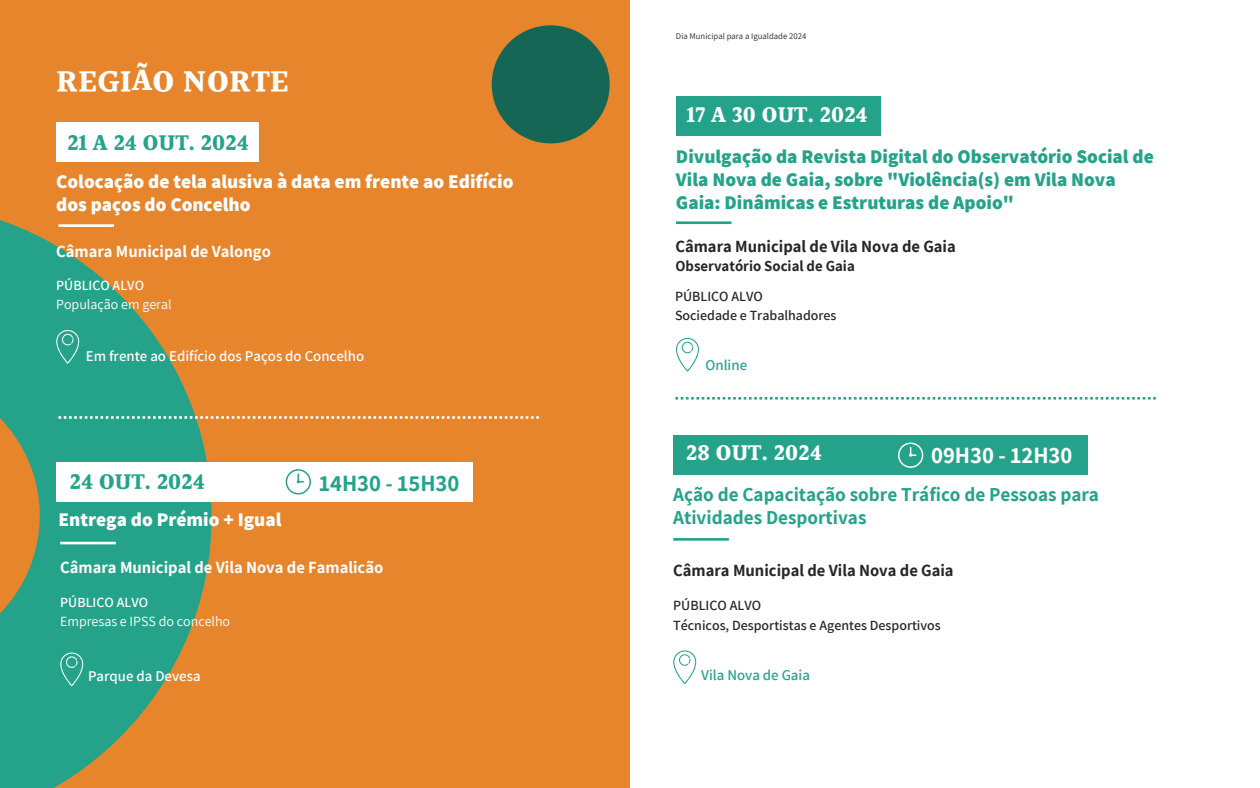
<style>
.page{position:relative;width:1260px;height:788px;background:#fff}
.page>*{position:absolute;margin:0;border:0;box-sizing:border-box;transform-origin:0 0}
.t1{font:700 31.5px "Halant";color:#fff}
.t2{font:700 22.75px "Halant";color:#25a38a}
.t3{font:700 22.75px "Halant";color:#fff}
.t4{font:700 22.75px "Assistant";color:#25a38a}
.t5{font:700 22.75px "Assistant";color:#fff}
.t6{font:800 19.25px/22.9px "Assistant";color:#25a38a}
.t7{font:800 19.25px/22.9px "Assistant";color:#fff}
.t8{font:700 19.25px/22.9px "Assistant";color:#25a38a}
.t9{font:700 16.62px "Assistant";color:#272727}
.t10{font:700 16.62px "Assistant";color:#fff}
.t11{font:600 14.88px "Assistant";color:#fff}
.t12{font:700 14.88px "Assistant";color:#272727}
.t13{font:600 14.88px "Assistant";color:#25a38a}
.t14{font:600 14px/19.1px "Assistant";color:#272727}
.t15{font:14px/19.1px "Assistant";color:#fff}
.t16{font:8.75px "Assistant";color:#272727}
.s1{font-weight:600}
</style>
<div class="page">
<div style="left:0;top:0;width:630px;height:787px;background:#e7852d"></div>
<svg style="left:0;top:220px;width:212px;height:567px;fill:#25a38a"></svg>
<div style="left:492px;top:25px;width:118px;height:118px;background:#156655;border-radius:50%"></div>
<div style="left:56px;top:462px;width:416px;height:40px;background:#fff"></div>
<hr style="left:60px;top:541px;width:56px;height:3px;background:#fff">
<svg style="left:60px;top:652px;width:23px;height:34px"></svg>
<svg style="left:286px;top:469px;width:25px;height:25px"></svg>
<div style="left:676px;top:96px;width:205px;height:40px;background:#25a38a"></div>
<hr style="left:676px;top:221px;width:56px;height:3px;background:#25a38a">
<svg style="left:676px;top:338px;width:23px;height:33px"></svg>
<svg style="left:675px;top:397px;width:484px;height:2px"></svg>
<svg style="left:59px;top:416px;width:483px;height:3px"></svg>
<div style="left:673px;top:435px;width:414px;height:39px;background:#25a38a"></div>
<hr style="left:673px;top:538px;width:56px;height:2px;background:#25a38a">
<svg style="left:673px;top:650px;width:23px;height:33px"></svg>
<div style="left:56px;top:122px;width:202px;height:39px;background:#fff"></div>
<hr style="left:59px;top:224px;width:55px;height:3px;background:#fff">
<svg style="left:56px;top:330px;width:23px;height:33px"></svg>
<svg style="left:898px;top:442px;width:28px;height:33px"></svg>
<h4 class="t1" style="left:56px;top:59px;width:234px">REGIÃO NORTE</h4>
<h5 class="t2" style="left:67px;top:126px;width:183px">21 A 24 OUT. 2024</h5>
<h4 class="t7" style="left:56px;top:169px;width:459px">Colocação de tela alusiva à data em frente ao Edifício dos paços do Concelho</h4>
<h5 class="t10" style="left:56px;top:240px;width:216px">Câmara Municipal de Valongo</h5>
<p class="t15" style="left:56px;top:275px;width:117px"><span class="s1">PÚ BLICO ALVO<br></span>População em geral</p>
<h2 class="t11" style="left:86px;top:345px;width:280px">Em frente ao Edifício dos Paços do Concelho</h2>
<p class="t2" style="left:69px;top:465px;width:137px">24 OUT. 2024</p>
<h4 class="t4" style="left:319px;top:467px;width:142px">14H30 - 15H30</h4>
<h2 class="t7" style="left:59px;top:507px;width:224px">Entrega do Prémio + Igual</h2>
<h1 class="t10" style="left:60px;top:555px;width:325px">Câmara Municipal de Vila Nova de Famalicão</h1>
<h3 class="t15" style="left:60px;top:592px;width:171px"><span class="s1">PÚ BLICO ALVO<br></span>Empresas e IPSS do concelho</h3>
<p class="t11" style="left:88px;top:665px;width:114px">Parque da Devesa</p>
<h3 class="t16" style="left:676px;top:30px;width:132px">Dia Municipal para a Igualdade 2024</h3>
<h2 class="t3" style="left:687px;top:98px;width:182px">17 A 30 OUT. 2024</h2>
<h6 class="t6" style="left:676px;top:144px;width:479px">Divulgação da Revista Digital do Observatório Social de<br>Vila Nova de Gaia, sobre "Violência(s) em Vila Nova<br>Gaia: Dinâmicas e Estruturas de Apoio"</h6>
<h5 class="t9" style="left:675px;top:235px;width:282px">Câmara Municipal de Vila Nova de Gaia</h5>
<h5 class="t12" style="left:675px;top:255px;width:181px">Observatório Social de Gaia</h5>
<h2 class="t14" style="left:675px;top:286px;width:163px">PÚ BLICO ALVO<br>Sociedade e Trabalhadores</h2>
<p class="t13" style="left:706px;top:354px;width:43px">Online</p>
<h3 class="t3" style="left:686px;top:436px;width:137px">28 OUT. 2024</h3>
<p class="t5" style="left:931px;top:439px;width:143px">09H30 - 12H30</p>
<h6 class="t8" style="left:673px;top:482px;width:427px">Ação de Capacitação sobre Tráfico de Pessoas para<br>Atividades Desportivas</h6>
<h5 class="t9" style="left:673px;top:558px;width:282px">Câmara Municipal de Vila Nova de Gaia</h5>
<p class="t14" style="left:673px;top:595px;width:269px">PÚ BLICO ALVO<br>Técnicos, Desportistas e Agentes Desportivos</p>
<h2 class="t13" style="left:701px;top:665px;width:110px">Vila Nova de Gaia</h2>
</div>
